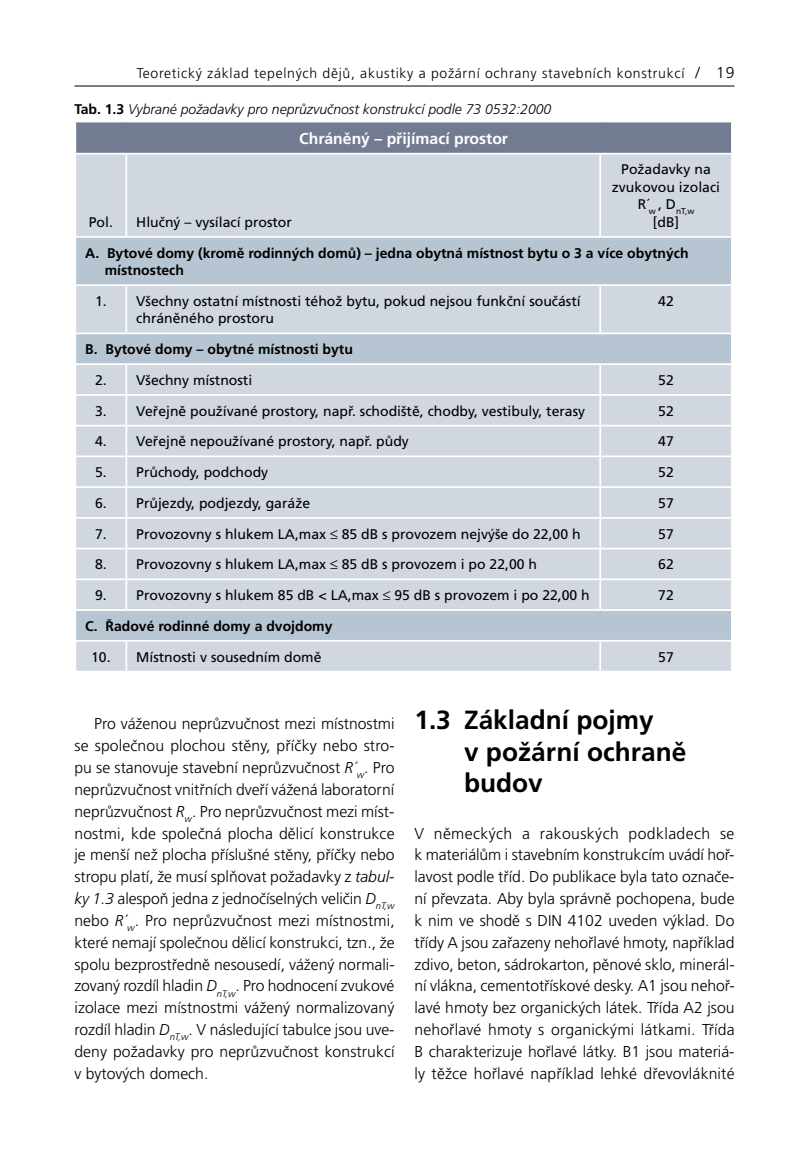
<style>
.page{position:relative;width:809px;height:1166px;background:#fff}
.page>*{position:absolute;margin:0;border:0;box-sizing:border-box;transform-origin:0 0}
.t1{font:700 26.25px/31.5px "Frutiger CE";color:#000}
.t2{font:300 15.75px/21.9px "Frutiger CE";letter-spacing:.005em;color:#000;text-align:justify}
.t3{font:700 15.75px "Frutiger CE";color:#fff}
.t4{font:14px/17.5px "Frutiger CE";color:#000;text-align:center}
.t5{font:700 14px/17.5px "Frutiger CE";color:#000}
.t6{font:300 14px "Frutiger CE";letter-spacing:.05em;color:#000}
.t7{font:italic 300 14px "Frutiger CE";color:#000}
.t8{font:8.4px "Frutiger CE";color:#000}
.s1{font-size:15.75px}
.s2{font-weight:700;font-style:normal}
.s3{font-style:italic}
</style>
<div class="page">
<hr style="left:74px;top:86px;width:660px;height:1px;background:#000">
<div style="left:75px;top:122px;width:657px;height:32px;background:#737b92"></div>
<div style="left:76px;top:155px;width:655px;height:516px;background:#d1d7de"></div>
<svg style="left:76px;top:238px;width:655px;height:402px;background:#cad2da"></svg>
<hr style="left:74px;top:122px;width:2px;height:31px;background:#fff">
<hr style="left:731px;top:122px;width:1px;height:31px;background:#fff">
<hr style="left:74px;top:153px;width:52px;height:2px;background:#fff">
<hr style="left:126px;top:153px;width:474px;height:2px;background:#fff">
<hr style="left:125px;top:155px;width:2px;height:81px;background:#fff">
<hr style="left:600px;top:153px;width:132px;height:2px;background:#fff">
<hr style="left:599px;top:155px;width:2px;height:81px;background:#fff">
<hr style="left:74px;top:236px;width:52px;height:2px;background:#fff">
<hr style="left:126px;top:236px;width:474px;height:2px;background:#fff">
<hr style="left:600px;top:236px;width:132px;height:2px;background:#fff">
<hr style="left:74px;top:284px;width:52px;height:2px;background:#fff">
<hr style="left:126px;top:284px;width:474px;height:2px;background:#fff">
<hr style="left:125px;top:286px;width:2px;height:46px;background:#fff">
<hr style="left:600px;top:284px;width:132px;height:2px;background:#fff">
<hr style="left:599px;top:286px;width:2px;height:46px;background:#fff">
<hr style="left:74px;top:332px;width:52px;height:2px;background:#fff">
<hr style="left:126px;top:332px;width:474px;height:2px;background:#fff">
<hr style="left:600px;top:332px;width:132px;height:2px;background:#fff">
<hr style="left:74px;top:363px;width:52px;height:2px;background:#fff">
<hr style="left:126px;top:363px;width:474px;height:2px;background:#fff">
<hr style="left:125px;top:365px;width:2px;height:29px;background:#fff">
<hr style="left:600px;top:363px;width:132px;height:2px;background:#fff">
<hr style="left:599px;top:365px;width:2px;height:29px;background:#fff">
<hr style="left:74px;top:394px;width:52px;height:2px;background:#fff">
<hr style="left:126px;top:394px;width:474px;height:2px;background:#fff">
<hr style="left:125px;top:396px;width:2px;height:29px;background:#fff">
<hr style="left:600px;top:394px;width:132px;height:2px;background:#fff">
<hr style="left:599px;top:396px;width:2px;height:29px;background:#fff">
<hr style="left:74px;top:425px;width:52px;height:1px;background:#fff">
<hr style="left:126px;top:425px;width:474px;height:1px;background:#fff">
<hr style="left:125px;top:426px;width:2px;height:29px;background:#fff">
<hr style="left:600px;top:425px;width:132px;height:1px;background:#fff">
<hr style="left:599px;top:426px;width:2px;height:29px;background:#fff">
<hr style="left:74px;top:455px;width:52px;height:2px;background:#fff">
<hr style="left:126px;top:455px;width:474px;height:2px;background:#fff">
<hr style="left:125px;top:457px;width:2px;height:29px;background:#fff">
<hr style="left:600px;top:455px;width:132px;height:2px;background:#fff">
<hr style="left:599px;top:457px;width:2px;height:29px;background:#fff">
<hr style="left:74px;top:486px;width:52px;height:2px;background:#fff">
<hr style="left:126px;top:486px;width:474px;height:2px;background:#fff">
<hr style="left:125px;top:488px;width:2px;height:29px;background:#fff">
<hr style="left:600px;top:486px;width:132px;height:2px;background:#fff">
<hr style="left:599px;top:488px;width:2px;height:29px;background:#fff">
<hr style="left:74px;top:517px;width:52px;height:2px;background:#fff">
<hr style="left:126px;top:517px;width:474px;height:2px;background:#fff">
<hr style="left:125px;top:519px;width:2px;height:29px;background:#fff">
<hr style="left:600px;top:517px;width:132px;height:2px;background:#fff">
<hr style="left:599px;top:519px;width:2px;height:29px;background:#fff">
<hr style="left:74px;top:548px;width:52px;height:1px;background:#fff">
<hr style="left:126px;top:548px;width:474px;height:1px;background:#fff">
<hr style="left:125px;top:549px;width:2px;height:29px;background:#fff">
<hr style="left:600px;top:548px;width:132px;height:1px;background:#fff">
<hr style="left:599px;top:549px;width:2px;height:29px;background:#fff">
<hr style="left:74px;top:578px;width:52px;height:2px;background:#fff">
<hr style="left:126px;top:578px;width:474px;height:2px;background:#fff">
<hr style="left:125px;top:580px;width:2px;height:29px;background:#fff">
<hr style="left:600px;top:578px;width:132px;height:2px;background:#fff">
<hr style="left:599px;top:580px;width:2px;height:29px;background:#fff">
<hr style="left:74px;top:609px;width:52px;height:2px;background:#fff">
<hr style="left:126px;top:609px;width:474px;height:2px;background:#fff">
<hr style="left:600px;top:609px;width:132px;height:2px;background:#fff">
<hr style="left:74px;top:640px;width:52px;height:2px;background:#fff">
<hr style="left:126px;top:640px;width:474px;height:2px;background:#fff">
<hr style="left:125px;top:642px;width:2px;height:29px;background:#fff">
<hr style="left:600px;top:640px;width:132px;height:2px;background:#fff">
<hr style="left:599px;top:642px;width:2px;height:29px;background:#fff">
<p class="t6" style="left:137px;top:65px;width:599px">Teoretický základ tepelných dějů, akustiky a požární ochrany stavebních konstrukcí <span class="s1">/ 19</span></p>
<p class="t7" style="left:74px;top:101px;width:478px"><span class="s2">Tab. 1.3</span> Vybrané požadavky pro neprůzvučnost konstrukcí podle 73 0532:2000</p>
<p class="t3" style="left:299px;top:129px;width:210px">Chráněný – přijímací prostor</p>
<p class="t4" style="left:612px;top:161px;width:110px">Požadavky na zvukovou izolaci</p>
<p class="t8" style="left:637px;top:206px;width:58px"><sup>R´</sup>w <sup>,</sup> <sup>D</sup>nT,w</p>
<p class="t4" style="left:653px;top:213px;width:28px">[dB]</p>
<p class="t5" style="left:105px;top:244px;width:585px;text-indent:-19px">A. Bytové domy (kromě rodinných domů) – jedna obytná místnost bytu o 3 a více obytných místnostech</p>
<p class="t4" style="left:136px;top:292px;width:446px;text-align:left;text-indent:-41px">1. Všechny ostatní místnosti téhož bytu, pokud nejsou funkční součástí chráněného prostoru</p>
<p class="t4" style="left:658px;top:292px;width:17px">42</p>
<p class="t5" style="left:85px;top:341px;width:269px">B. Bytové domy – obytné místnosti bytu</p>
<p class="t4" style="left:95px;top:371px;width:159px">2. Všechny místnosti</p>
<p class="t4" style="left:658px;top:371px;width:17px">52</p>
<p class="t4" style="left:95px;top:402px;width:491px">3. Veřejně používané prostory, např. schodiště, chodby, vestibuly, terasy</p>
<p class="t4" style="left:658px;top:402px;width:17px">52</p>
<p class="t4" style="left:95px;top:433px;width:315px">4. Veřejně nepoužívané prostory, např. půdy</p>
<p class="t4" style="left:658px;top:433px;width:17px">47</p>
<p class="t4" style="left:95px;top:463px;width:175px">5. Průchody, podchody</p>
<p class="t4" style="left:658px;top:463px;width:17px">52</p>
<p class="t4" style="left:95px;top:494px;width:217px">6. Průjezdy, podjezdy, garáže</p>
<p class="t4" style="left:658px;top:494px;width:17px">57</p>
<p class="t4" style="left:95px;top:525px;width:487px">7. Provozovny s hlukem LA,max ≤ 85 dB s provozem nejvýše do 22,00 h</p>
<p class="t4" style="left:658px;top:525px;width:17px">57</p>
<p class="t4" style="left:95px;top:556px;width:443px">8. Provozovny s hlukem LA,max ≤ 85 dB s provozem i po 22,00 h</p>
<p class="t4" style="left:658px;top:556px;width:17px">62</p>
<p class="t4" style="left:95px;top:586px;width:496px">9. Provozovny s hlukem 85 dB &lt; LA,max ≤ 95 dB s provozem i po 22,00 h</p>
<p class="t4" style="left:658px;top:586px;width:17px">72</p>
<p class="t5" style="left:85px;top:617px;width:249px">C. Řadové rodinné domy a dvojdomy</p>
<p class="t4" style="left:91px;top:648px;width:232px">10. Místnosti v sousedním domě</p>
<p class="t4" style="left:658px;top:648px;width:17px">57</p>
<p class="t4" style="left:89px;top:213px;width:26px">Pol.</p>
<p class="t4" style="left:136px;top:213px;width:157px">Hlučný – vysílací prostor</p>
<p class="t2" style="left:74px;top:713px;width:322px;text-indent:20px">Pro váženou neprůzvučnost mezi místnostmi se společnou plochou stěny, příčky nebo stro&shy;pu se stanovuje stavební neprůzvučnost <span class="s3">R´</span><sub>w</sub>. Pro neprůzvučnost vnitřních dveří vážená laboratorní neprůzvučnost <span class="s3">R</span><sub>w</sub>. Pro neprůzvučnost mezi míst&shy;nostmi, kde společná plocha dělicí konstrukce je menší než plocha příslušné stěny, příčky nebo stropu platí, že musí splňovat požadavky z <span class="s3">tabul&shy;ky 1.3</span> alespoň jedna z jednočíselných veličin <span class="s3">D</span><sub>nT,w </sub>nebo <span class="s3">R´</span><sub>w</sub>. Pro neprůzvučnost mezi místnostmi, které nemají společnou dělicí konstrukci, tzn., že spolu bezprostředně nesousedí, vážený normali&shy;zovaný rozdíl hladin <span class="s3">D</span><sub>nT,w</sub>. Pro hodnocení zvukové izolace mezi místnostmi vážený normalizovaný rozdíl hladin <span class="s3">D</span><sub>nT,w</sub>. V následující tabulce jsou uve&shy;deny požadavky pro neprůzvučnost konstrukcí v bytových domech.</p>
<h1 class="t1" style="left:464px;top:704px;width:224px;text-indent:-50px">1.3 Základní pojmy<br>v požární ochraně budov</h1>
<p class="t2" style="left:414px;top:822px;width:322px">V německých a rakouských podkladech se k materiálům i stavebním konstrukcím uvádí hoř&shy;lavost podle tříd. Do publikace byla tato označe&shy;ní převzata. Aby byla správně pochopena, bude k nim ve shodě s DIN 4102 uveden výklad. Do třídy A jsou zařazeny nehořlavé hmoty, například zdivo, beton, sádrokarton, pěnové sklo, minerál&shy;ní vlákna, cementotřískové desky. A1 jsou nehoř&shy;lavé hmoty bez organických látek. Třída A2 jsou nehořlavé hmoty s organickými látkami. Třída B charakterizuje hořlavé látky. B1 jsou materiá&shy;ly těžce hořlavé například lehké dřevovláknité</p>
</div>
